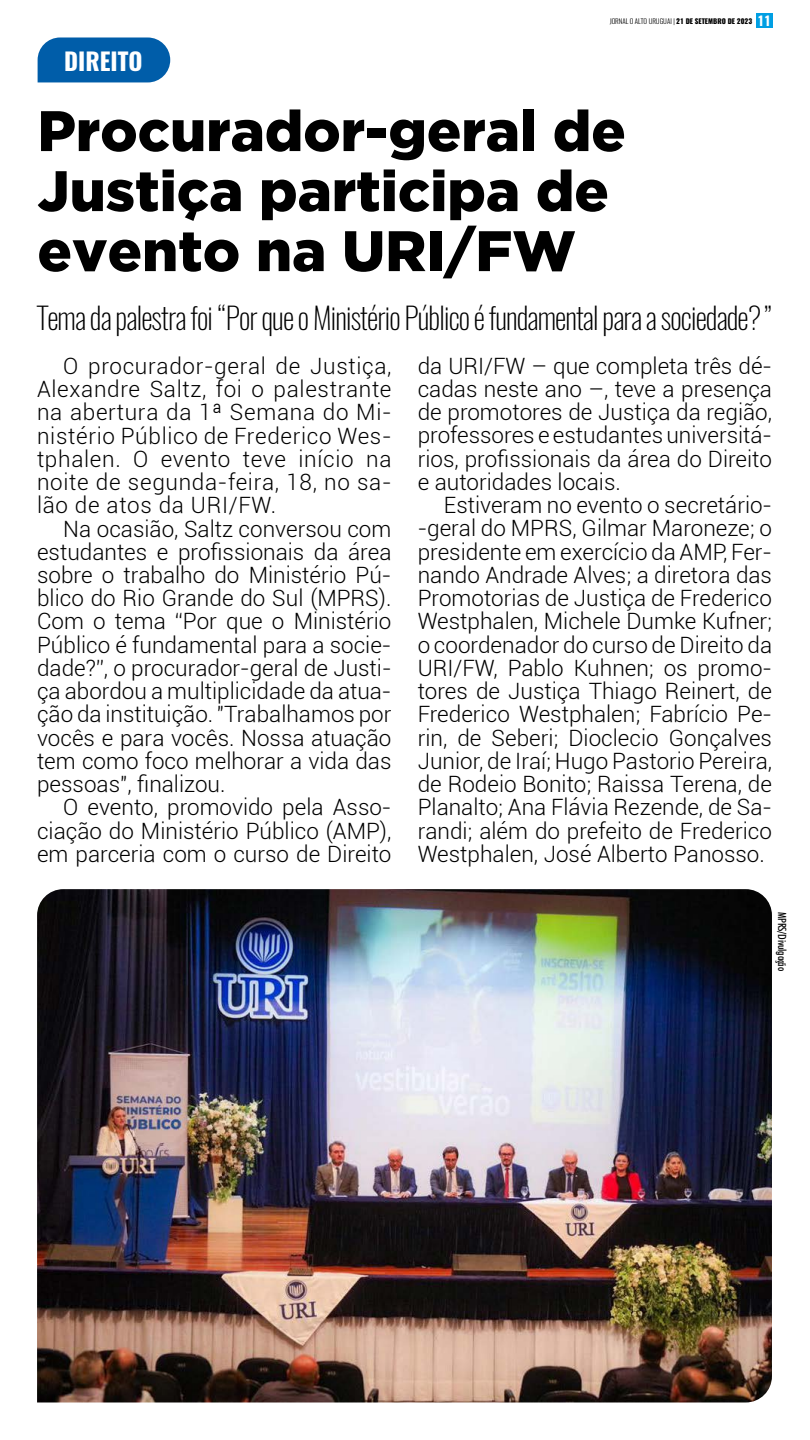
<style>
.page{position:relative;width:810px;height:1440px;background:#fff}
.page>*{position:absolute;margin:0;border:0;box-sizing:border-box;transform-origin:0 0}
.t1{font:900 57px/60px "Gotham";color:#000}
.t2{font:200 30px "Oswald";letter-spacing:-.03em;color:#000}
.t3{font:700 24px "Oswald";color:#fff}
.t4{font:300 22.5px/23.2px "Roboto";color:#000;text-align:justify}
.t5{font:500 condensed 11.25px "Futura BT";letter-spacing:-.02em;color:#000}
.t6{font:300 6.98px "Oswald";color:#000}
.s1{font-weight:800}
.s2{font-weight:700;font-size:12.9px;color:#fff}
</style>
<div class="page">
<div style="left:756px;top:13px;width:16px;height:14px;background:#009fe3"></div>
<div style="left:38px;top:38px;width:132px;height:44px;background:#005da9"></div>
<img style="left:37px;top:889px;width:735px;height:513px">
<p class="t6" style="left:610px;top:16px;width:163px">JORNAL O ALTO URUGUAI | <span class="s1">21 DE SETEMBRO DE 2023</span> <span class="s2">11</span></p>
<p class="t3" style="left:64px;top:44px;width:80px">DIREITO</p>
<h1 class="t1" style="left:38px;top:100px;width:590px">Procurador-geral de<br>Justiça participa de evento na URI/FW</h1>
<h2 class="t2" style="left:37px;top:298px;width:739px">Tema da palestra foi “Por que o Ministério Público é fundamental para a sociedade?”</h2>
<p class="t4" style="left:37px;top:353px;width:356px;text-indent:26px">O procurador-geral de Justiça, Alexandre Saltz, foi o palestrante na abertura da 1ª Semana do Mi&shy;nistério Público de Frederico Wes&shy;tphalen. O evento teve início na noite de segunda-feira, 18, no sa&shy;lão de atos da URI/FW.</p>
<p class="t4" style="left:37px;top:516px;width:356px;text-indent:26px">Na ocasião, Saltz conversou com estudantes e profissionais da área sobre o trabalho do Ministério Pú&shy;blico do Rio Grande do Sul (MPRS).<br>Com o tema “Por que o Ministério Público é fundamental para a socie&shy;dade?”, o procurador-geral de Justi&shy;ça abordou a multiplicidade da atua&shy;ção da instituição. "Trabalhamos por vocês e para vocês. Nossa atuação tem como foco melhorar a vida das pessoas", finalizou.</p>
<p class="t4" style="left:37px;top:795px;width:356px;text-indent:26px">O evento, promovido pela Asso&shy;ciação do Ministério Público (AMP), em parceria com o curso de Direito</p>
<p class="t4" style="left:418px;top:353px;width:356px">da URI/FW – que completa três dé&shy;cadas neste ano –, teve a presença de promotores de Justiça da região, professores e estudantes universitá&shy;rios, profissionais da área do Direito e autoridades locais.</p>
<p class="t4" style="left:418px;top:493px;width:356px;text-indent:26px">Estiveram no evento o secretário--geral do MPRS, Gilmar Maroneze; o presidente em exercício da AMP, Fer&shy;nando Andrade Alves; a diretora das Promotorias de Justiça de Frederico Westphalen, Michele Dumke Kufner; o coordenador do curso de Direito da URI/FW, Pablo Kuhnen; os promo&shy;tores de Justiça Thiago Reinert, de Frederico Westphalen; Fabrício Pe&shy;rin, de Seberi; Dioclecio Gonçalves Junior, de Iraí; Hugo Pastorio Pereira, de Rodeio Bonito; Raissa Terena, de Planalto; Ana Flávia Rezende, de Sa&shy;randi; além do prefeito de Frederico Westphalen, José Alberto Panosso.</p>
<p class="t5" style="left:789px;top:912px;width:61px;rotate:90deg">MPRS/Divulgação</p>
</div>
